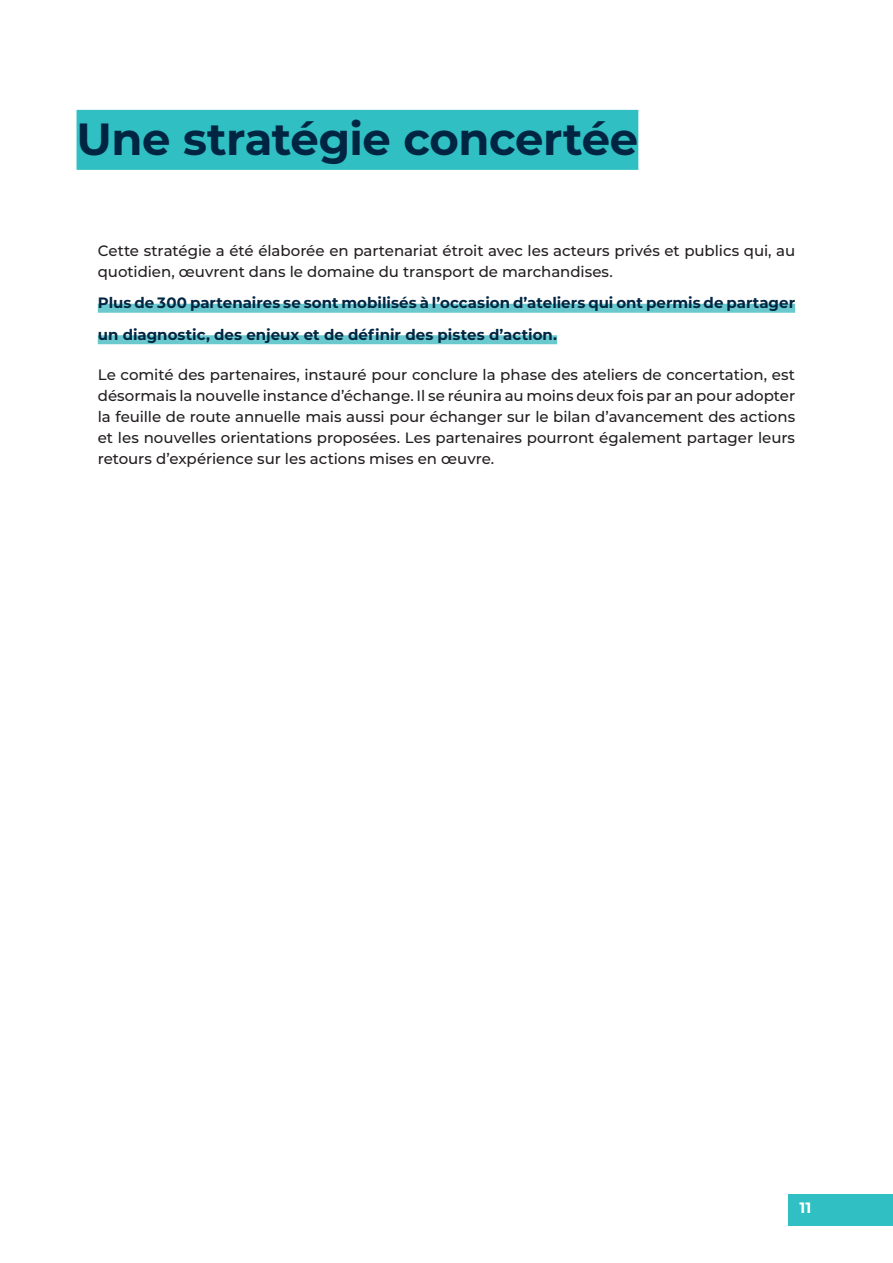
<style>
.page{position:relative;width:893px;height:1263px;background:#fff}
.page>*{position:absolute;margin:0;border:0;box-sizing:border-box;transform-origin:0 0}
.t1{font:700 45px "Montserrat";letter-spacing:-.01em;color:#002542}
.t2{font:500 15px/21px "Montserrat";letter-spacing:-.005em;color:#231f20}
.t3{font:700 15px/31.5px "Montserrat";color:#002542}
.t4{font:700 15px "Montserrat";color:#fff}
</style>
<div class="page">
<div style="left:789px;top:1194px;width:104px;height:32px;background:#30bfc2"></div>
<div style="left:77px;top:110px;width:561px;height:60px;background:#30bfc2"></div>
<div style="left:98px;top:304px;width:697px;height:9px;background:#69c9cd"></div>
<div style="left:98px;top:335px;width:459px;height:9px;background:#69c9cd"></div>
<p class="t1" style="left:77px;top:106px;width:563px">Une stratégie concertée</p>
<p class="t2" style="left:98px;top:239px;width:699px">Cette stratégie a été élaborée en partenariat étroit avec les acteurs privés et publics qui, au quotidien, œuvrent dans le domaine du transport de marchandises.</p>
<p class="t3" style="left:98px;top:286px;width:699px">Plus de 300 partenaires se sont mobilisés à l’occasion d’ateliers qui ont permis de partager un diagnostic, des enjeux et de définir des pistes d’action.</p>
<p class="t2" style="left:98px;top:363px;width:699px;text-align:justify">Le comité des partenaires, instauré pour conclure la phase des ateliers de concertation, est désormais la nouvelle instance d’échange. Il se réunira au moins deux fois par an pour adopter la feuille de route annuelle mais aussi pour échanger sur le bilan d’avancement des actions et les nouvelles orientations proposées. Les partenaires pourront également partager leurs retours d’expérience sur les actions mises en œuvre.</p>
<p class="t4" style="left:799px;top:1196px;width:13px">11</p>
</div>
